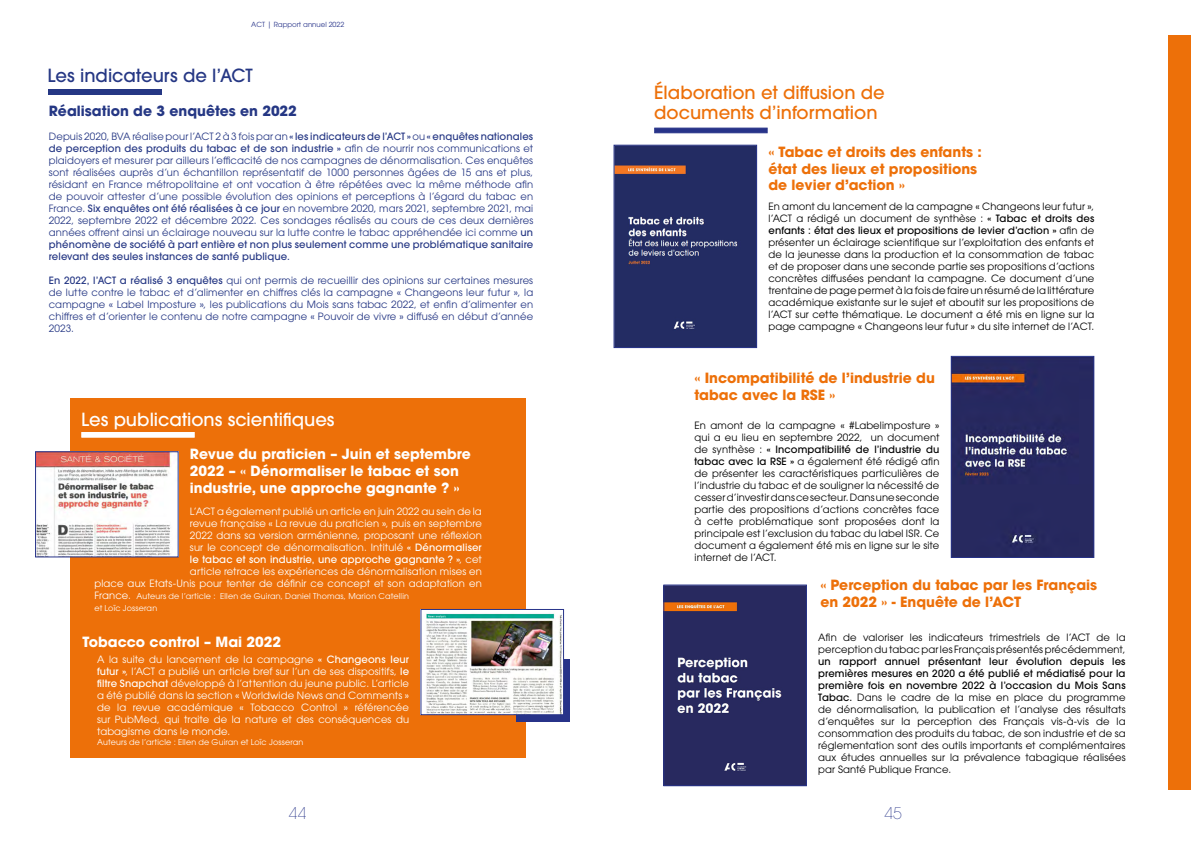
<style>
.page{position:relative;width:1191px;height:842px;background:#fff}
.page>*{position:absolute;margin:0;border:0;box-sizing:border-box;transform-origin:0 0}
.t1{font:500 18px/20px "ITC Avant Garde Pro";color:#ed7009}
.t2{font:500 18px "ITC Avant Garde Pro";color:#fff}
.t3{font:500 18px "ITC Avant Garde Pro";color:#253784}
.t4{font:200 16px "ITC Avant Garde Std";color:#273389}
.t5{font:700 14px/16.8px "ITC Avant Garde Std";color:#ed7009}
.t6{font:700 14px/16.8px "ITC Avant Garde Std";color:#fff}
.t7{font:700 14px "ITC Avant Garde Std";color:#253784}
.t8{font:10px/12px "ITC Avant Garde Pro";letter-spacing:.01em;color:#000;text-align:justify}
.t9{font:10px/12px "ITC Avant Garde Pro";letter-spacing:.01em;color:#253784;text-align:justify}
.t10{font:10px/12px "ITC Avant Garde Pro";letter-spacing:.01em;color:#fff;text-align:justify}
.t11{font:8px/12px "ITC Avant Garde Pro";letter-spacing:.02em;color:#fff}
.t12{font:7px "ITC Avant Garde Pro";color:#273389}
.s1{font-weight:500}
.s2{font-size:10px}
</style>
<div class="page">
<div style="left:70px;top:398px;width:455px;height:360px;background:#ed7009"></div>
<div style="left:48px;top:89px;width:114px;height:5px;background:#253784"></div>
<svg style="left:81px;top:432px;width:114px;height:6px"></svg>
<div style="left:516px;top:659px;width:54px;height:62px;background:#273389"></div>
<img style="left:422px;top:611px;width:140px;height:102px">
<div style="left:420px;top:609px;width:144px;height:106px;border:1px solid #273389"></div>
<img style="left:37px;top:453px;width:140px;height:102px">
<div style="left:35px;top:451px;width:144px;height:106px;border:1px solid #273389"></div>
<img style="left:615px;top:147px;width:140px;height:199px">
<div style="left:613px;top:145px;width:144px;height:203px;border:1px solid #273389"></div>
<img style="left:952px;top:358px;width:140px;height:198px">
<div style="left:950px;top:356px;width:144px;height:202px;border:1px solid #273389"></div>
<img style="left:665px;top:586px;width:140px;height:198px">
<div style="left:663px;top:584px;width:144px;height:202px;border:1px solid #273389"></div>
<div style="left:654px;top:128px;width:113px;height:5px;background:#273389;border:1px solid #273389"></div>
<div style="left:1168px;top:36px;width:23px;height:754px;background:#ed7009"></div>
<p class="t12" style="left:251px;top:20px;width:94px">ACT | Rapport annuel 2022</p>
<h1 class="t3" style="left:48px;top:64px;width:207px">Les indicateurs de l’ACT</h1>
<h3 class="t7" style="left:49px;top:102px;width:250px">Réalisation de 3 enquêtes en 2022</h3>
<p class="t9" style="left:49px;top:130px;width:486px">Depuis 2020, BVA réalise pour l’ACT 2 à 3 fois par an <span class="s1">« les indicateurs de l’ACT »</span> ou <span class="s1">« enquêtes nationales de perception des produits du tabac et de son industrie »</span> afin de nourrir nos communications et plaidoyers et mesurer par ailleurs l’efficacité de nos campagnes de dénormalisation. Ces enquêtes sont réalisées auprès d’un échantillon représentatif de 1000 personnes âgées de 15 ans et plus, résidant en France métropolitaine et ont vocation à être répétées avec la même méthode afin de pouvoir attester d’une possible évolution des opinions et perceptions à l’égard du tabac en France. <span class="s1">Six enquêtes ont été réalisées à ce jour</span> en novembre 2020, mars 2021, septembre 2021, mai 2022, septembre 2022 et décembre 2022. Ces sondages réalisés au cours de ces deux dernières années offrent ainsi un éclairage nouveau sur la lutte contre le tabac appréhendée ici comme <span class="s1">un phénomène de société à part entière et non plus seulement comme une problématique sanitaire relevant des seules instances de santé publique.</span></p>
<p class="t9" style="left:49px;top:274px;width:486px"><span class="s1">En 2022, l’ACT a réalisé 3 enquêtes</span> qui ont permis de recueillir des opinions sur certaines mesures de lutte contre le tabac et d’alimenter en chiffres clés la campagne « Changeons leur futur », la campagne « Label Imposture », les publications du Mois sans tabac 2022, et enfin d’alimenter en chiffres et d’orienter le contenu de notre campagne « Pouvoir de vivre » diffusé en début d’année 2023.</p>
<h1 class="t2" style="left:81px;top:408px;width:255px">Les publications scientifiques</h1>
<h3 class="t6" style="left:190px;top:446px;width:282px">Revue du praticien – Juin et septembre<br>2022 – « Dénormaliser le tabac et son industrie, une approche gagnante ? »</h3>
<p class="t10" style="left:94px;top:505px;width:389px;text-align:right">L’ACT a également publié un article en juin 2022 au sein de la<br>revue française « La revue du praticien », puis en septembre<br>2022 dans sa version arménienne, proposant une réflexion<br>sur le concept de dénormalisation. Intitulé <span class="s1">« Dénormaliser<br>le tabac et son industrie, une approche gagnante ? »</span>, cet<br>article retrace les expériences de dénormalisation mises en<br>place aux Etats-Unis pour tenter de définir ce concept et son adaptation en</p>
<p class="t11" style="left:94px;top:590px;width:316px"><span class="s2">France.</span> Auteurs de l’article : Ellen de Guiran, Daniel Thomas, Marion Catellin et Loïc Josseran</p>
<h3 class="t6" style="left:83px;top:633px;width:200px">Tobacco control – Mai 2022</h3>
<p class="t10" style="left:97px;top:653px;width:313px">A la suite du lancement de la campagne <span class="s1">« Changeons leur futur »</span>, l’ACT a publié un article bref sur l’un de ses dispositifs, <span class="s1">le filtre Snapchat</span> développé à l’attention du jeune public. L’article a été publié dans la section « Worldwide News and Comments » de la revue académique « Tobacco Control » référencée sur PubMed, qui traite de la nature et des conséquences du tabagisme dans le monde.</p>
<p class="t11" style="left:97px;top:736px;width:208px">Auteurs de l’article : Ellen de Guiran et Loïc Josseran</p>
<h1 class="t1" style="left:654px;top:82px;width:232px">Élaboration et diffusion de documents d’information</h1>
<h3 class="t5" style="left:768px;top:143px;width:215px">« Tabac et droits des enfants : état des lieux et propositions de levier d’action »</h3>
<p class="t8" style="left:768px;top:200px;width:327px">En amont du lancement de la campagne « Changeons leur futur », l’ACT a rédigé un document de synthèse : <span class="s1">« Tabac et droits des enfants : état des lieux et propositions de levier d’action »</span> afin de présenter un éclairage scientifique sur l’exploitation des enfants et de la jeunesse dans la production et la consommation de tabac et de proposer dans une seconde partie ses propositions d’actions concrètes diffusées pendant la campagne. Ce document d’une trentaine de page permet à la fois de faire un résumé de la littérature académique existante sur le sujet et aboutit sur les propositions de l’ACT sur cette thématique. Le document a été mis en ligne sur la page campagne « Changeons leur futur » du site internet de l’ACT.</p>
<h3 class="t5" style="left:694px;top:369px;width:242px">« Incompatibilité de l’industrie du tabac avec la RSE »</h3>
<p class="t8" style="left:694px;top:419px;width:246px">En amont de la campagne « #Labelimposture » qui a eu lieu en septembre 2022, un document de synthèse : <span class="s1">« Incompatibilité de l’industrie du tabac avec la RSE »</span> a également été rédigé afin de présenter les caractéristiques particulières de l’industrie du tabac et de souligner la nécessité de cesser d’investir dans ce secteur. Dans une seconde partie des propositions d’actions concrètes face à cette problématique sont proposées dont la principale est l’exclusion du tabac du label ISR. Ce document a également été mis en ligne sur le site internet de l’ACT.</p>
<h3 class="t5" style="left:820px;top:576px;width:278px">« Perception du tabac par les Français en 2022 » - Enquête de l’ACT</h3>
<p class="t8" style="left:818px;top:631px;width:309px">Afin de valoriser les indicateurs trimestriels de l’ACT de la perception du tabac par les Français présentés précédemment,</p>
<p class="t8" style="left:818px;top:655px;width:309px"><span class="s1">un rapport annuel présentant leur évolution depuis les premières mesures en 2020 a été publié et médiatisé pour la première fois en novembre 2022 à l’occasion du Mois Sans Tabac.</span> Dans le cadre de la mise en place du programme de dénormalisation, la publication et l’analyse des résultats d’enquêtes sur la perception des Français vis-à-vis de la consommation des produits du tabac, de son industrie et de sa réglementation sont des outils importants et complémentaires aux études annuelles sur la prévalence tabagique réalisées par Santé Publique France.</p>
<h2 class="t4" style="left:289px;top:803px;width:19px">44</h2>
<h2 class="t4" style="left:884px;top:803px;width:19px">45</h2>
</div>
